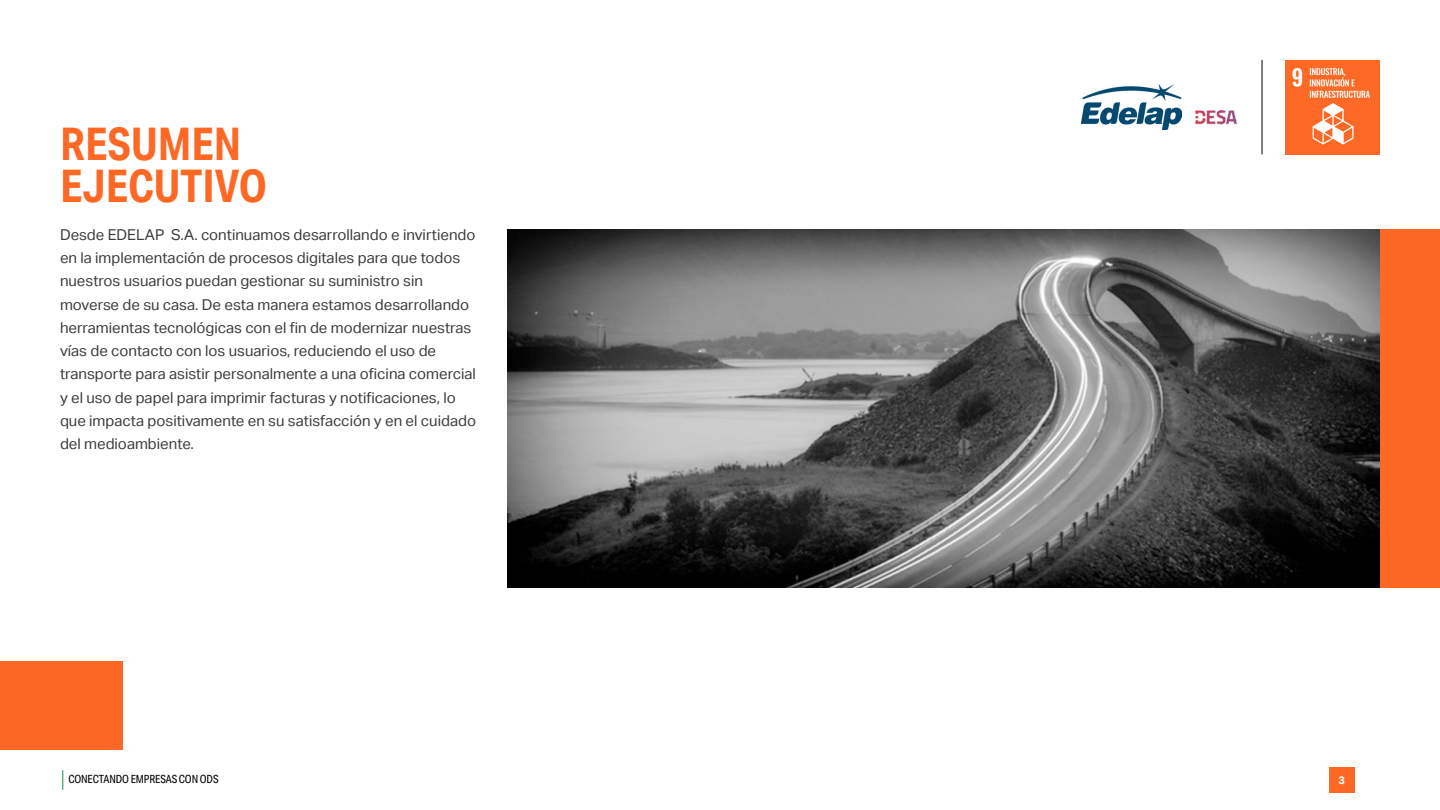
<style>
.page{position:relative;width:1440px;height:810px;background:#fff}
.page>*{position:absolute;margin:0;border:0;box-sizing:border-box;transform-origin:0 0}
.t1{font:700 45px/42.8px "Aktiv Grotesk Cd";color:#fd6925}
.t2{font:15px/23.2px "Aktiv Grotesk";color:#3c3c3b}
.t3{font:11.25px "Aktiv Grotesk Cd";letter-spacing:-.01em;color:#000}
.t4{font:700 10.88px "Aktiv Grotesk";color:#fff}
</style>
<div class="page">
<svg style="left:62px;top:770px;width:1px;height:20px"></svg>
<div style="left:1329px;top:767px;width:25px;height:26px;background:#fd6925"></div>
<img style="left:1285px;top:60px;width:95px;height:95px">
<hr style="left:1262px;top:60px;width:1px;height:94px;background:#000">
<img style="left:1081px;top:84px;width:100px;height:46px">
<img style="left:1195px;top:110px;width:43px;height:15px">
<img style="left:508px;top:229px;width:872px;height:359px">
<div style="left:1380px;top:229px;width:60px;height:359px;background:#fd6925"></div>
<div style="left:0;top:661px;width:123px;height:89px;background:#fd6925"></div>
<h1 class="t1" style="left:60px;top:122px;width:209px">RESUMEN<br>EJECUTIVO</h1>
<p class="t2" style="left:60px;top:223px;width:418px">Desde EDELAP S.A. continuamos desarrollando e invirtiendo en la implementación de procesos digitales para que todos nuestros usuarios puedan gestionar su suministro sin moverse de su casa. De esta manera estamos desarrollando herramientas tecnológicas con el fin de modernizar nuestras vías de contacto con los usuarios, reduciendo el uso de transporte para asistir personalmente a una oficina comercial y el uso de papel para imprimir facturas y notificaciones, lo que impacta positivamente en su satisfacción y en el cuidado del medioambiente.</p>
<p class="t3" style="left:68px;top:773px;width:152px">CONECTANDO EMPRESAS CON ODS</p>
<p class="t4" style="left:1338px;top:774px;width:8px">3</p>
</div>
